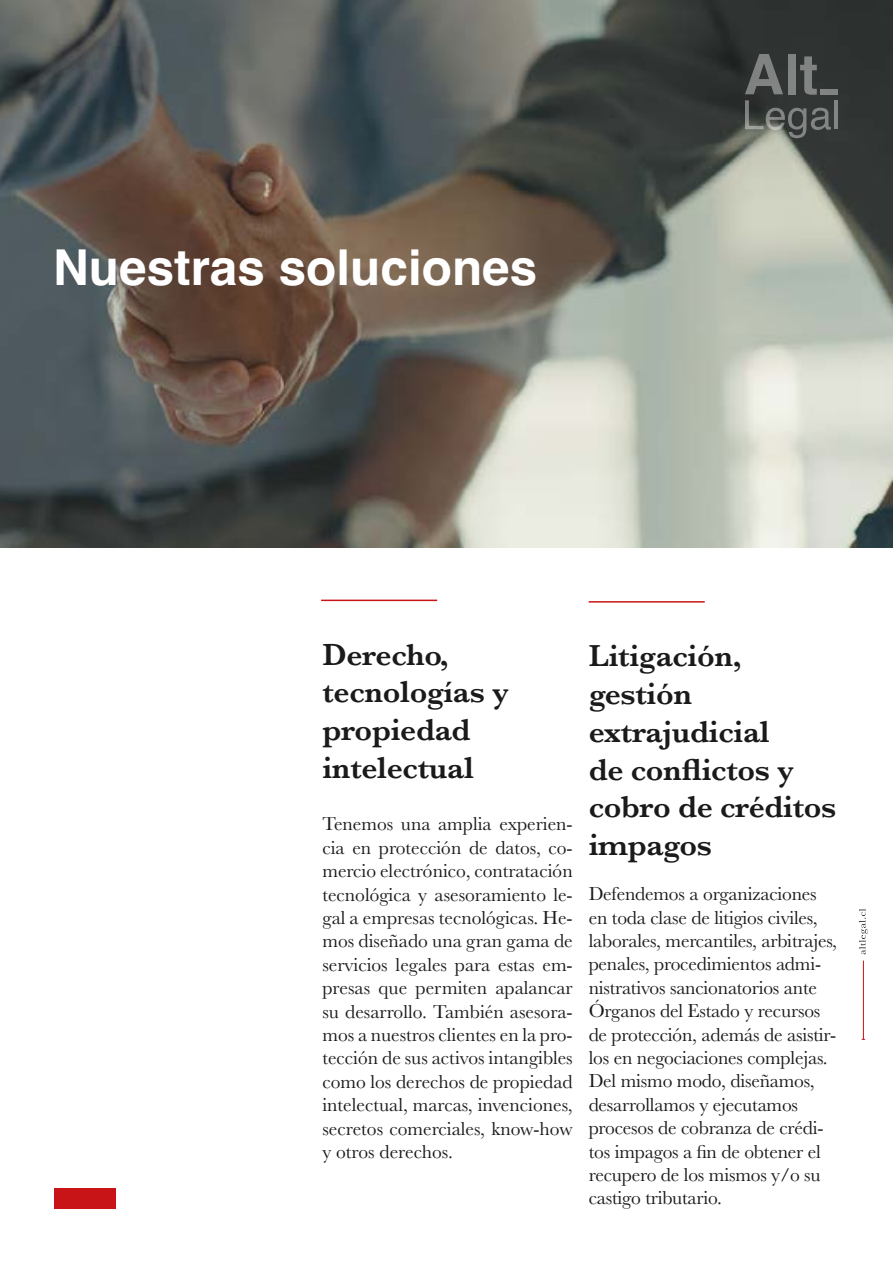
<style>
.page{position:relative;width:893px;height:1263px;background:#fff}
.page>*{position:absolute;margin:0;border:0;box-sizing:border-box;transform-origin:0 0}
.t1{font:700 49.5px "Helvetica";color:#fff}
.t2{font:600 31.5px/37.8px "Baskerville";letter-spacing:-.01em;color:#1a1a1a}
.t3{font:19.5px/23.4px "Baskerville";letter-spacing:-.01em;color:#1a1a1a;text-align:justify}
</style>
<div class="page">
<svg style="left:859px;top:909px;width:9px;height:45px"></svg>
<hr style="left:863px;top:961px;width:1px;height:78px;background:#c91417">
<img style="left:0;top:0;width:893px;height:547px">
<div style="left:54px;top:1188px;width:61px;height:21px;background:#c91417"></div>
<svg style="left:745px;top:54px;width:86px;height:84px;background:#505351"></svg>
<hr style="left:834px;top:100px;width:4px;height:29px;background:#838685">
<div style="left:821px;top:89px;width:17px;height:6px;background:#818383"></div>
<hr style="left:321px;top:600px;width:116px;height:1px;background:#c91417">
<hr style="left:589px;top:601px;width:116px;height:2px;background:#c91417">
<h1 class="t1" style="left:53px;top:237px;width:486px">Nuestras soluciones</h1>
<h2 class="t2" style="left:322px;top:635px;width:188px">Derecho, tecnologías y propiedad intelectual</h2>
<p class="t3" style="left:322px;top:812px;width:252px">Tenemos una amplia experien&shy;cia en protección de datos, co&shy;mercio electrónico, contratación tecnológica y asesoramiento le&shy;gal a empresas tecnológicas. He&shy;mos diseñado una gran gama de servicios legales para estas em&shy;presas que permiten apalancar su desarrollo. También asesora&shy;mos a nuestros clientes en la pro&shy;tección de sus activos intangibles como los derechos de propiedad intelectual, marcas, invenciones, secretos comerciales, know-how y otros derechos.</p>
<h2 class="t2" style="left:589px;top:637px;width:249px">Litigación, gestión extrajudicial<br>de conflictos y cobro de créditos impagos</h2>
<p class="t3" style="left:589px;top:882px;width:250px;text-align:left">Defendemos a organizaciones en toda clase de litigios civiles, laborales, mercantiles, arbitrajes, penales, procedimientos admi&shy;nistrativos sancionatorios ante<br>Órganos del Estado y recursos de protección, además de asistir&shy;los en negociaciones complejas.<br>Del mismo modo, diseñamos, desarrollamos y ejecutamos procesos de cobranza de crédi&shy;tos impagos a fin de obtener el recupero de los mismos y/o su castigo tributario.</p>
</div>
